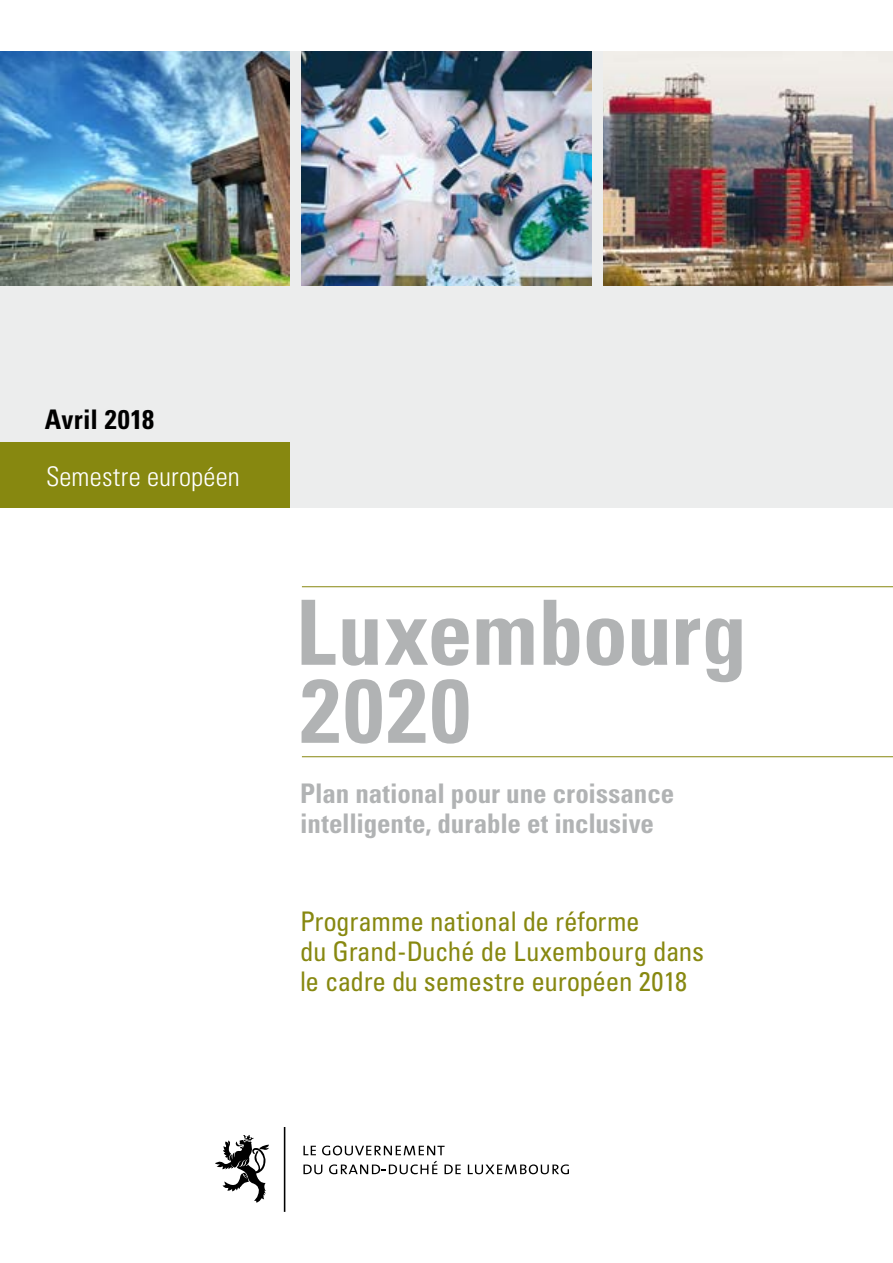
<style>
.page{position:relative;width:893px;height:1263px;background:#fff}
.page>*{position:absolute;margin:0;border:0;box-sizing:border-box;transform-origin:0 0}
.t1{font:700 condensed 90px/78px "Univers";letter-spacing:.01em;color:#b1b3b4}
.t2{font:condensed 27px/30px "Univers";letter-spacing:-.01em;color:#878810}
.t3{font:700 condensed 27px/30px "Univers";letter-spacing:-.005em;color:#b1b3b4}
.t4{font:300 condensed 27px "Univers";letter-spacing:.005em;color:#fff}
.t5{font:700 condensed 27px "Univers";letter-spacing:.015em;color:#000}
</style>
<div class="page">
<div style="left:0;top:51px;width:893px;height:457px;background:#eceded"></div>
<div style="left:0;top:442px;width:289px;height:66px;background:#878810"></div>
<img style="left:0;top:51px;width:289px;height:234px">
<img style="left:604px;top:71px;width:289px;height:215px">
<img style="left:302px;top:51px;width:289px;height:235px">
<svg style="left:215px;top:1135px;width:54px;height:67px"></svg>
<svg style="left:303px;top:1164px;width:19px;height:10px"></svg>
<svg style="left:329px;top:1161px;width:108px;height:13px"></svg>
<svg style="left:445px;top:1164px;width:16px;height:10px"></svg>
<svg style="left:468px;top:1164px;width:101px;height:10px"></svg>
<svg style="left:303px;top:1146px;width:13px;height:9px"></svg>
<svg style="left:322px;top:1145px;width:123px;height:10px"></svg>
<hr style="left:284px;top:1127px;width:1px;height:85px;background:#000">
<hr style="left:302px;top:586px;width:591px;height:1px;background:#878810">
<hr style="left:302px;top:756px;width:591px;height:1px;background:#878810">
<p class="t5" style="left:45px;top:403px;width:111px">Avril 2018</p>
<p class="t4" style="left:46px;top:460px;width:195px">Semestre européen</p>
<h1 class="t1" style="left:296px;top:592px;width:452px">Luxembourg<br>2020</h1>
<p class="t3" style="left:300px;top:778px;width:376px">Plan national pour une croissance intelligente, durable et inclusive</p>
<p class="t2" style="left:300px;top:905px;width:405px">Programme national de réforme<br>du Grand-Duché de Luxembourg dans le cadre du semestre européen 2018</p>
</div>
